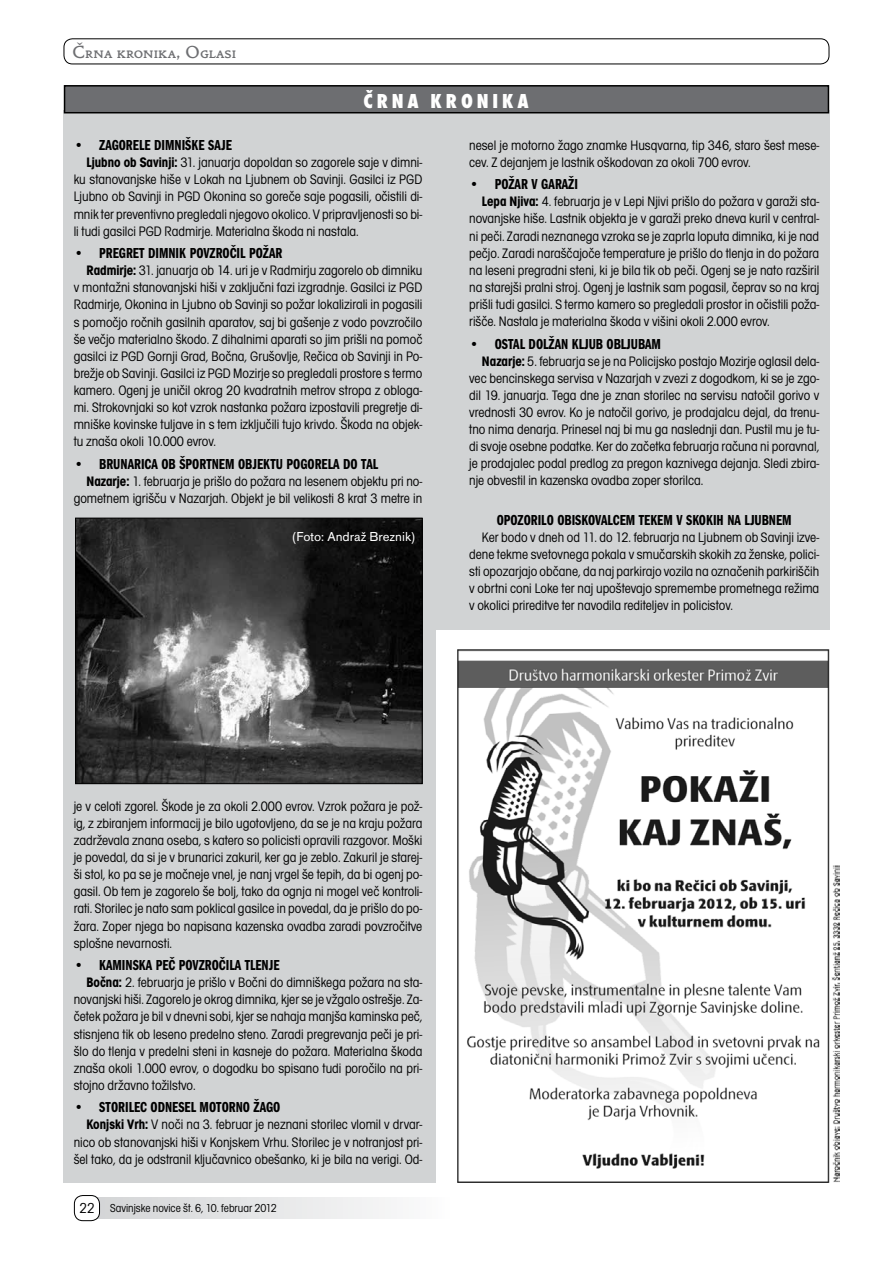
<style>
.page{position:relative;width:893px;height:1263px;background:#fff}
.page>*{position:absolute;margin:0;border:0;box-sizing:border-box;transform-origin:0 0}
.t1{font:21px "Futura TEE Extr Bold Cond";color:#fff}
.t2{font:18px "Golden Typ SC Itc TEE Orig";color:#6d6e71}
.t3{font:15px "Franklin Got Itc TEE Demi Comp";color:#000}
.t4{font:condensed 14.25px/17.1px "Avant Gar Got Itc TEE";color:#000;text-align:justify}
.t5{font:13.5px "Accius TEE";color:#fff}
.t6{font:condensed 12px "Avant Gar Got Itc TEE";color:#000}
.s1{font-weight:700}
.s2{font-size:15px}
</style>
<div class="page">
<div style="left:78px;top:1197px;width:372px;height:22px;background:linear-gradient(to right,#cfd0d1,#fdfdfd)"></div>
<div style="left:74px;top:1195px;width:26px;height:26px;background:#fff;border-radius:9px"></div>
<div style="left:74px;top:1195px;width:26px;height:26px;border:1px solid #000;border-radius:9px"></div>
<div style="left:64px;top:39px;width:765px;height:25px;border:1px solid #000;border-radius:9px"></div>
<div style="left:64px;top:110px;width:372px;height:1072px;background:#d1d3d4"></div>
<div style="left:428px;top:110px;width:401px;height:519px;background:#d1d3d4"></div>
<div style="left:65px;top:86px;width:763px;height:27px;background:#6d6e71"></div>
<div style="left:64px;top:85px;width:765px;height:28px;border:2px solid #000"></div>
<img style="left:77px;top:520px;width:343px;height:262px">
<div style="left:75px;top:518px;width:347px;height:266px;border:1px solid #000"></div>
<img style="left:457px;top:649px;width:382px;height:533px">
<p class="t2" style="left:72px;top:42px;width:165px">Črna kronika, Oglasi</p>
<h1 class="t1" style="left:363px;top:89px;width:167px">Č R N A K R O N I K A</h1>
<p class="t3" style="left:74px;top:137px;width:160px">• ZAGORELE DIMNIŠKE SAJE</p>
<p class="t4" style="left:74px;top:154px;width:350px;text-indent:13px"><span class="s1">Ljubno ob Savinji:</span> 31. januarja dopoldan so zagorele saje v dimni&shy;ku stanovanjske hiše v Lokah na Ljubnem ob Savinji. Gasilci iz PGD Ljubno ob Savinji in PGD Okonina so goreče saje pogasili, očistili di&shy;mnik ter preventivno pregledali njegovo okolico. V pripravljenosti so bi&shy;li tudi gasilci PGD Radmirje. Materialna škoda ni nastala.</p>
<p class="t3" style="left:74px;top:245px;width:210px">• PREGRET DIMNIK POVZROČIL POŽAR</p>
<p class="t4" style="left:74px;top:262px;width:350px;text-indent:13px"><span class="s1">Radmirje:</span> 31. januarja ob 14. uri je v Radmirju zagorelo ob dimniku v montažni stanovanjski hiši v zaključni fazi izgradnje. Gasilci iz PGD Radmirje, Okonina in Ljubno ob Savinji so požar lokalizirali in pogasili s pomočjo ročnih gasilnih aparatov, saj bi gašenje z vodo povzročilo še večjo materialno škodo. Z dihalnimi aparati so jim prišli na pomoč gasilci iz PGD Gornji Grad, Bočna, Grušovlje, Rečica ob Savinji in Po&shy;brežje ob Savinji. Gasilci iz PGD Mozirje so pregledali prostore s termo kamero. Ogenj je uničil okrog 20 kvadratnih metrov stropa z obloga&shy;mi. Strokovnjaki so kot vzrok nastanka požara izpostavili pregretje di&shy;mniške kovinske tuljave in s tem izključili tujo krivdo. Škoda na objek&shy;tu znaša okoli 10.000 evrov.</p>
<p class="t3" style="left:74px;top:455px;width:306px">• BRUNARICA OB ŠPORTNEM OBJEKTU POGORELA DO TAL</p>
<p class="t4" style="left:74px;top:473px;width:350px;text-align:right"><span class="s1">Nazarje:</span> 1. februarja je prišlo do požara na lesenem objektu pri no&shy;gometnem igrišču v Nazarjah. Objekt je bil velikosti 8 krat 3 metre in</p>
<p class="t5" style="left:293px;top:529px;width:124px">(Foto: Andraž Breznik)</p>
<p class="t4" style="left:469px;top:137px;width:352px">nesel je motorno žago znamke Husqvarna, tip 346, staro šest mese&shy;cev. Z dejanjem je lastnik oškodovan za okoli 700 evrov.</p>
<p class="t3" style="left:469px;top:176px;width:110px">• POŽAR V GARAŽI</p>
<p class="t4" style="left:469px;top:193px;width:352px;text-indent:13px"><span class="s1">Lepa Njiva:</span> 4. februarja je v Lepi Njivi prišlo do požara v garaži sta&shy;novanjske hiše. Lastnik objekta je v garaži preko dneva kuril v central&shy;ni peči. Zaradi neznanega vzroka se je zaprla loputa dimnika, ki je nad pečjo. Zaradi naraščajoče temperature je prišlo do tlenja in do požara na leseni pregradni steni, ki je bila tik ob peči. Ogenj se je nato razširil na starejši pralni stroj. Ogenj je lastnik sam pogasil, čeprav so na kraj prišli tudi gasilci. S termo kamero so pregledali prostor in očistili poža&shy;rišče. Nastala je materialna škoda v višini okoli 2.000 evrov.</p>
<p class="t3" style="left:469px;top:335px;width:193px">• OSTAL DOLŽAN KLJUB OBLJUBAM</p>
<p class="t4" style="left:469px;top:352px;width:352px;text-indent:13px"><span class="s1">Nazarje:</span> 5. februarja se je na Policijsko postajo Mozirje oglasil dela&shy;vec bencinskega servisa v Nazarjah v zvezi z dogodkom, ki se je zgo&shy;dil 19. januarja. Tega dne je znan storilec na servisu natočil gorivo v vrednosti 30 evrov. Ko je natočil gorivo, je prodajalcu dejal, da trenu&shy;tno nima denarja. Prinesel naj bi mu ga naslednji dan. Pustil mu je tu&shy;di svoje osebne podatke. Ker do začetka februarja računa ni poravnal, je prodajalec podal predlog za pregon kaznivega dejanja. Sledi zbira&shy;nje obvestil in kazenska ovadba zoper storilca.</p>
<p class="t3" style="left:497px;top:511px;width:296px">OPOZORILO OBISKOVALCEM TEKEM V SKOKIH NA LJUBNEM</p>
<p class="t4" style="left:469px;top:529px;width:352px;text-indent:13px">Ker bodo v dneh od 11. do 12. februarja na Ljubnem ob Savinji izve&shy;dene tekme svetovnega pokala v smučarskih skokih za ženske, polici&shy;sti opozarjajo občane, da naj parkirajo vozila na označenih parkiriščih v obrtni coni Loke ter naj upoštevajo spremembe prometnega režima v okolici prireditve ter navodila rediteljev in policistov.</p>
<p class="t4" style="left:74px;top:798px;width:350px">je v celoti zgorel. Škode je za okoli 2.000 evrov. Vzrok požara je pož&shy;ig, z zbiranjem informacij je bilo ugotovljeno, da se je na kraju požara zadrževala znana oseba, s katero so policisti opravili razgovor. Moški je povedal, da si je v brunarici zakuril, ker ga je zeblo. Zakuril je starej&shy;ši stol, ko pa se je močneje vnel, je nanj vrgel še tepih, da bi ogenj po&shy;gasil. Ob tem je zagorelo še bolj, tako da ognja ni mogel več kontroli&shy;rati. Storilec je nato sam poklical gasilce in povedal, da je prišlo do po&shy;žara. Zoper njega bo napisana kazenska ovadba zaradi povzročitve splošne nevarnosti.</p>
<p class="t3" style="left:74px;top:957px;width:207px">• KAMINSKA PEČ POVZROČILA TLENJE</p>
<p class="t4" style="left:74px;top:974px;width:350px;text-indent:13px"><span class="s1">Bočna:</span> 2. februarja je prišlo v Bočni do dimniškega požara na sta&shy;novanjski hiši. Zagorelo je okrog dimnika, kjer se je vžgalo ostrešje. Za&shy;četek požara je bil v dnevni sobi, kjer se nahaja manjša kaminska peč, stisnjena tik ob leseno predelno steno. Zaradi pregrevanja peči je pri&shy;šlo do tlenja v predelni steni in kasneje do požara. Materialna škoda znaša okoli 1.000 evrov, o dogodku bo spisano tudi poročilo na pri&shy;stojno državno tožilstvo.</p>
<p class="t3" style="left:74px;top:1099px;width:208px">• STORILEC ODNESEL MOTORNO ŽAGO</p>
<p class="t4" style="left:74px;top:1116px;width:350px;text-indent:13px"><span class="s1">Konjski Vrh:</span> V noči na 3. februar je neznani storilec vlomil v drvar&shy;nico ob stanovanjski hiši v Konjskem Vrhu. Storilec je v notranjost pri&shy;šel tako, da je odstranil ključavnico obešanko, ki je bila na verigi. Od-</p>
<p class="t6" style="left:80px;top:1201px;width:199px"><span class="s2">22</span> Savinjske novice št. 6, 10. februar 2012</p>
</div>
